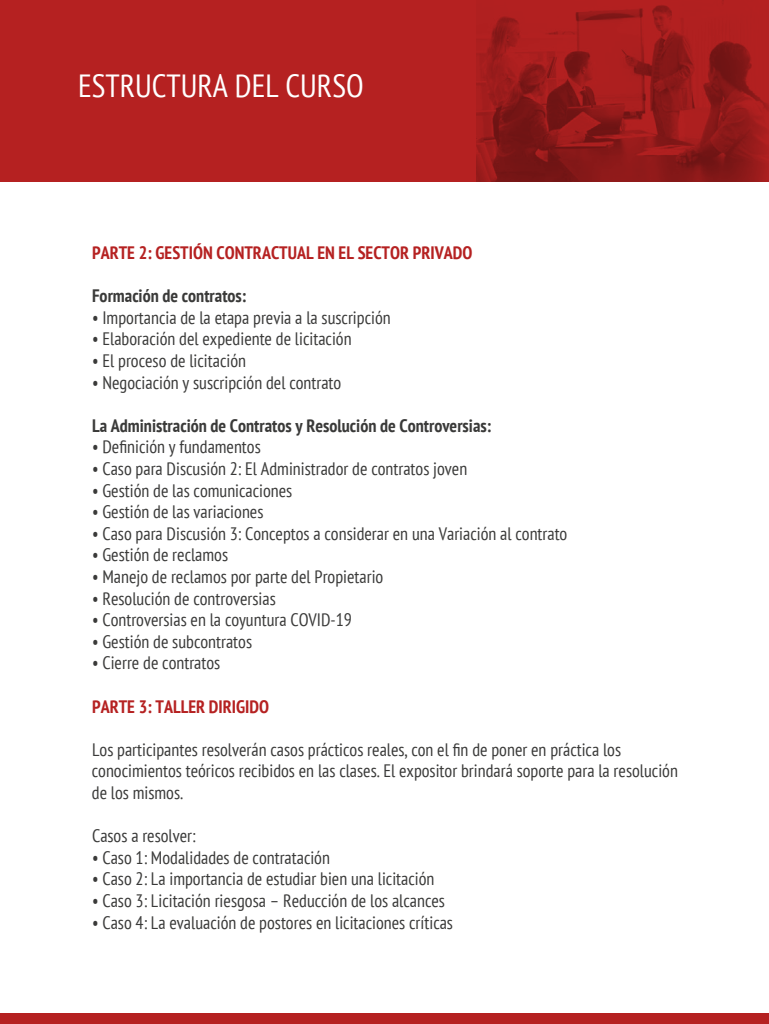
<style>
.page{position:relative;width:769px;height:1024px;background:#fff}
.page>*{position:absolute;margin:0;border:0;box-sizing:border-box;transform-origin:0 0}
.t1{font:condensed 32px "PT Sans";color:#fff}
.t2{font:condensed 18px/21.6px "PT Sans";color:#3a3a39}
.t3{font:700 condensed 18px "PT Sans";color:#3a3a39}
.t4{font:700 condensed 18px "PT Sans";color:#b52121}
</style>
<div class="page">
<svg style="left:0;top:0;width:768px;height:181px;background:#aa1e1e"></svg>
<div style="left:0;top:1013px;width:768px;height:11px;background:#b52121"></div>
<h1 class="t1" style="left:78px;top:65px;width:287px">ESTRUCTURA DEL CURSO</h1>
<p class="t4" style="left:92px;top:241px;width:381px">PARTE 2: GESTIÓN CONTRACTUAL EN EL SECTOR PRIVADO</p>
<p class="t3" style="left:92px;top:284px;width:156px">Formación de contratos:</p>
<p class="t2" style="left:92px;top:306px;width:300px">• Importancia de la etapa previa a la suscripción</p>
<p class="t2" style="left:92px;top:328px;width:261px">• Elaboración del expediente de licitación</p>
<p class="t2" style="left:92px;top:349px;width:155px">• El proceso de licitación</p>
<p class="t2" style="left:92px;top:371px;width:250px">• Negociación y suscripción del contrato</p>
<p class="t3" style="left:92px;top:413px;width:400px">La Administración de Contratos y Resolución de Controversias:</p>
<p class="t2" style="left:92px;top:436px;width:170px">• Definición y fundamentos</p>
<p class="t2" style="left:92px;top:457px;width:376px">• Caso para Discusión 2: El Administrador de contratos joven</p>
<p class="t2" style="left:92px;top:479px;width:202px">• Gestión de las comunicaciones</p>
<p class="t2" style="left:92px;top:501px;width:173px">• Gestión de las variaciones</p>
<p class="t2" style="left:92px;top:522px;width:476px">• Caso para Discusión 3: Conceptos a considerar en una Variación al contrato</p>
<p class="t2" style="left:92px;top:544px;width:137px">• Gestión de reclamos</p>
<p class="t2" style="left:92px;top:565px;width:292px">• Manejo de reclamos por parte del Propietario</p>
<p class="t2" style="left:92px;top:587px;width:185px">• Resolución de controversias</p>
<p class="t2" style="left:92px;top:609px;width:261px">• Controversias en la coyuntura COVID-19</p>
<p class="t2" style="left:92px;top:630px;width:161px">• Gestión de subcontratos</p>
<p class="t2" style="left:92px;top:652px;width:130px">• Cierre de contratos</p>
<p class="t4" style="left:92px;top:694px;width:178px">PARTE 3: TALLER DIRIGIDO</p>
<p class="t2" style="left:92px;top:738px;width:587px">Los participantes resolverán casos prácticos reales, con el fin de poner en práctica los conocimientos teóricos recibidos en las clases. El expositor brindará soporte para la resolución de los mismos.</p>
<p class="t2" style="left:92px;top:825px;width:105px">Casos a resolver:</p>
<p class="t2" style="left:92px;top:846px;width:239px">• Caso 1: Modalidades de contratación</p>
<p class="t2" style="left:92px;top:868px;width:343px">• Caso 2: La importancia de estudiar bien una licitación</p>
<p class="t2" style="left:92px;top:889px;width:354px">• Caso 3: Licitación riesgosa – Reducción de los alcances</p>
<p class="t2" style="left:92px;top:911px;width:362px">• Caso 4: La evaluación de postores en licitaciones críticas</p>
</div>
